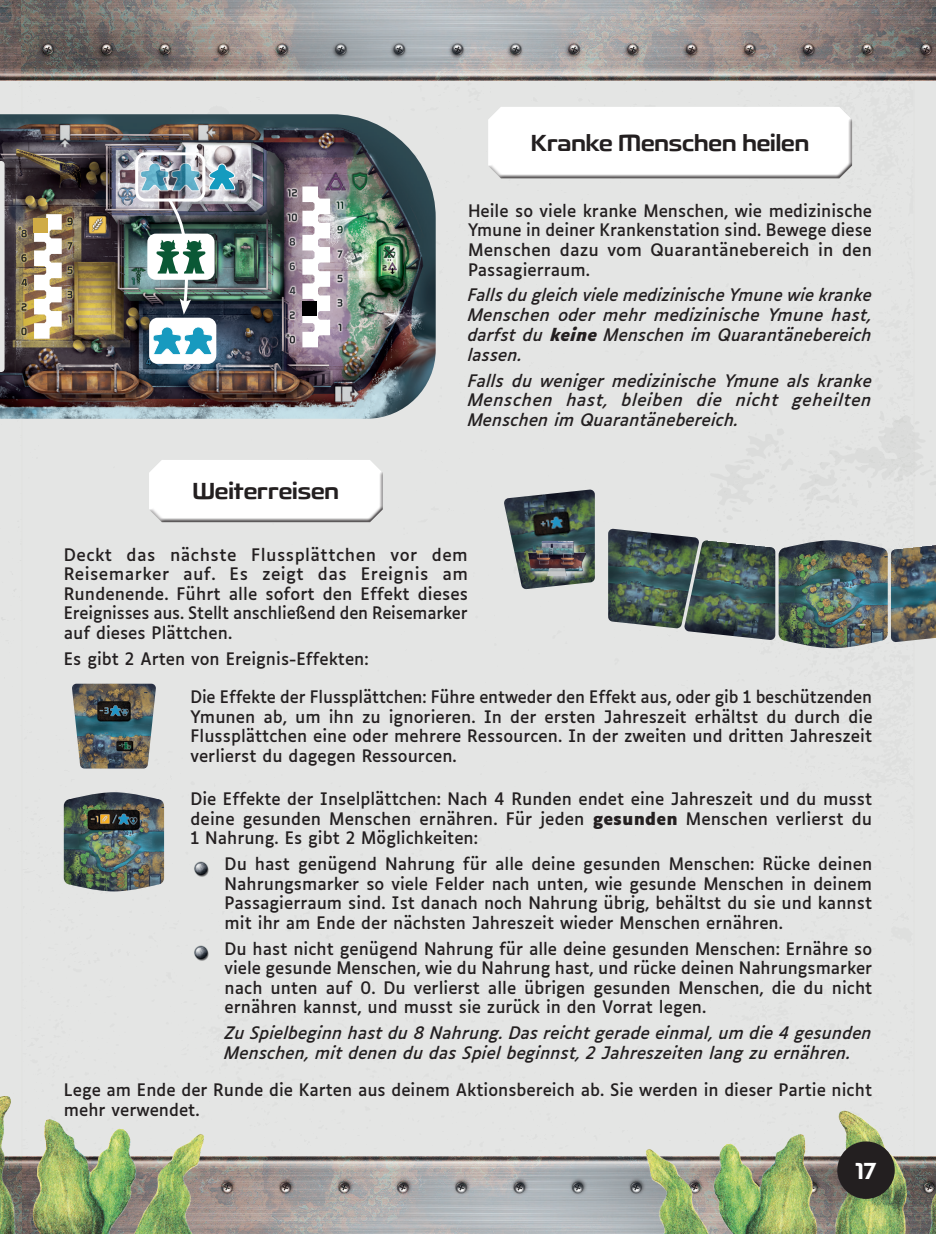
<style>
.page{position:relative;width:936px;height:1234px;background:#fff}
.page>*{position:absolute;margin:0;border:0;box-sizing:border-box;transform-origin:0 0}
.t1{font:24px "Fluctuation Rg";color:#231f20}
.t2{font:24px "Fluctuation Rg";color:#fff}
.t3{font:16.5px/19.5px "Luciole";color:#231f20;text-align:justify}
.t4{font:italic 16.5px/19.8px "Luciole";color:#231f20;text-align:justify}
.s1{font-weight:700}
</style>
<div class="page">
<div style="left:0;top:0;width:935px;height:1233px;background:#e4e5e4"></div>
<img style="left:0;top:0;width:21px;height:81px">
<svg style="left:21px;top:0;width:914px;height:81px;background:#989391"></svg>
<img style="left:226px;top:1156px;width:397px;height:77px">
<svg style="left:724px;top:413px;width:191px;height:108px"></svg>
<img style="left:0;top:114px;width:435px;height:304px">
<div style="left:135px;top:152px;width:70px;height:49px;border:3px solid #fff;border-radius:9px"></div>
<img style="left:0;top:1096px;width:226px;height:137px">
<img style="left:608px;top:528px;width:91px;height:100px">
<img style="left:504px;top:489px;width:91px;height:100px">
<img style="left:684px;top:540px;width:91px;height:100px">
<img style="left:72px;top:683px;width:84px;height:85px">
<div style="left:149px;top:317px;width:67px;height:47px;background:#fff;border-radius:9px"></div>
<svg style="left:153px;top:327px;width:60px;height:28px"></svg>
<img style="left:140px;top:163px;width:95px;height:151px">
<img style="left:778px;top:540px;width:109px;height:108px">
<img style="left:64px;top:792px;width:100px;height:99px">
<div style="left:33px;top:218px;width:15px;height:15px;background:#cfab45"></div>
<div style="left:302px;top:301px;width:15px;height:15px;background:#000001"></div>
<div style="left:526px;top:539px;width:67px;height:44px;background:#fff;opacity:.75"></div>
<img style="left:522px;top:541px;width:69px;height:34px">
<img style="left:890px;top:545px;width:45px;height:97px">
<img style="left:623px;top:1110px;width:312px;height:123px">
<div style="left:148px;top:457px;width:237px;height:53px;background:#fff;opacity:.75"></div>
<div style="left:148px;top:470px;width:237px;height:53px;background:#231f20;opacity:.75"></div>
<img style="left:194px;top:861px;width:15px;height:16px">
<img style="left:194px;top:945px;width:15px;height:16px">
<div style="left:487px;top:105px;width:367px;height:61px;background:#fff"></div>
<div style="left:487px;top:117px;width:367px;height:61px;background:#231f20;opacity:.75"></div>
<div style="left:838px;top:1141px;width:55px;height:56px;background:#231f20;border-radius:50%"></div>
<div style="left:837px;top:1141px;width:57px;height:57px;border:2px solid #231f20;border-radius:50%"></div>
<h1 class="t1" style="left:531px;top:129px;width:279px">Kranke Menschen heilen</h1>
<h1 class="t1" style="left:193px;top:476px;width:147px">Weiterreisen</h1>
<p class="t3" style="left:468px;top:199px;width:406px">Heile so viele kranke Menschen, wie medizinische Ymune in deiner Krankenstation sind. Bewege diese Menschen dazu vom Quarantänebereich in den Passagierraum.</p>
<p class="t4" style="left:468px;top:284px;width:406px">Falls du gleich viele medizinische Ymune wie kranke Menschen oder mehr medizinische Ymune hast, darfst du <span class="s1">keine</span> Menschen im Quarantänebereich lassen.</p>
<p class="t4" style="left:468px;top:369px;width:406px">Falls du weniger medizinische Ymune als kranke Menschen hast, bleiben die nicht geheilten Menschen im Quarantänebereich.</p>
<p class="t3" style="left:64px;top:543px;width:406px">Deckt das nächste Flussplättchen vor dem Reisemarker auf. Es zeigt das Ereignis am Rundenende. Führt alle sofort den Effekt dieses Ereignisses aus. Stellt anschließend den Reisemarker auf dieses Plättchen.</p>
<p class="t3" style="left:64px;top:647px;width:306px">Es gibt 2 Arten von Ereignis-Effekten:</p>
<p class="t3" style="left:190px;top:686px;width:683px">Die Effekte der Flussplättchen: Führe entweder den Effekt aus, oder gib 1 beschützenden Ymunen ab, um ihn zu ignorieren. In der ersten Jahreszeit erhältst du durch die Flussplättchen eine oder mehrere Ressourcen. In der zweiten und dritten Jahreszeit verlierst du dagegen Ressourcen.</p>
<p class="t3" style="left:190px;top:787px;width:683px">Die Effekte der Inselplättchen: Nach 4 Runden endet eine Jahreszeit und du musst deine gesunden Menschen ernähren. Für jeden <span class="s1">gesunden</span> Menschen verlierst du 1 Nahrung. Es gibt 2 Möglichkeiten:</p>
<p class="t3" style="left:225px;top:852px;width:649px">Du hast genügend Nahrung für alle deine gesunden Menschen: Rücke deinen Nahrungsmarker so viele Felder nach unten, wie gesunde Menschen in deinem Passagierraum sind. Ist danach noch Nahrung übrig, behältst du sie und kannst mit ihr am Ende der nächsten Jahreszeit wieder Menschen ernähren.</p>
<p class="t3" style="left:225px;top:936px;width:649px">Du hast nicht genügend Nahrung für alle deine gesunden Menschen: Ernähre so viele gesunde Menschen, wie du Nahrung hast, und rücke deinen Nahrungsmarker nach unten auf 0. Du verlierst alle übrigen gesunden Menschen, die du nicht ernähren kannst, und musst sie zurück in den Vorrat legen.</p>
<p class="t4" style="left:225px;top:1021px;width:649px">Zu Spielbeginn hast du 8 Nahrung. Das reicht gerade einmal, um die 4 gesunden<br>Menschen, mit denen du das Spiel beginnst, 2 Jahreszeiten lang zu ernähren.</p>
<p class="t3" style="left:64px;top:1078px;width:809px">Lege am Ende der Runde die Karten aus deinem Aktionsbereich ab. Sie werden in dieser Partie nicht mehr verwendet.</p>
<h1 class="t2" style="left:855px;top:1156px;width:22px">17</h1>
</div>
